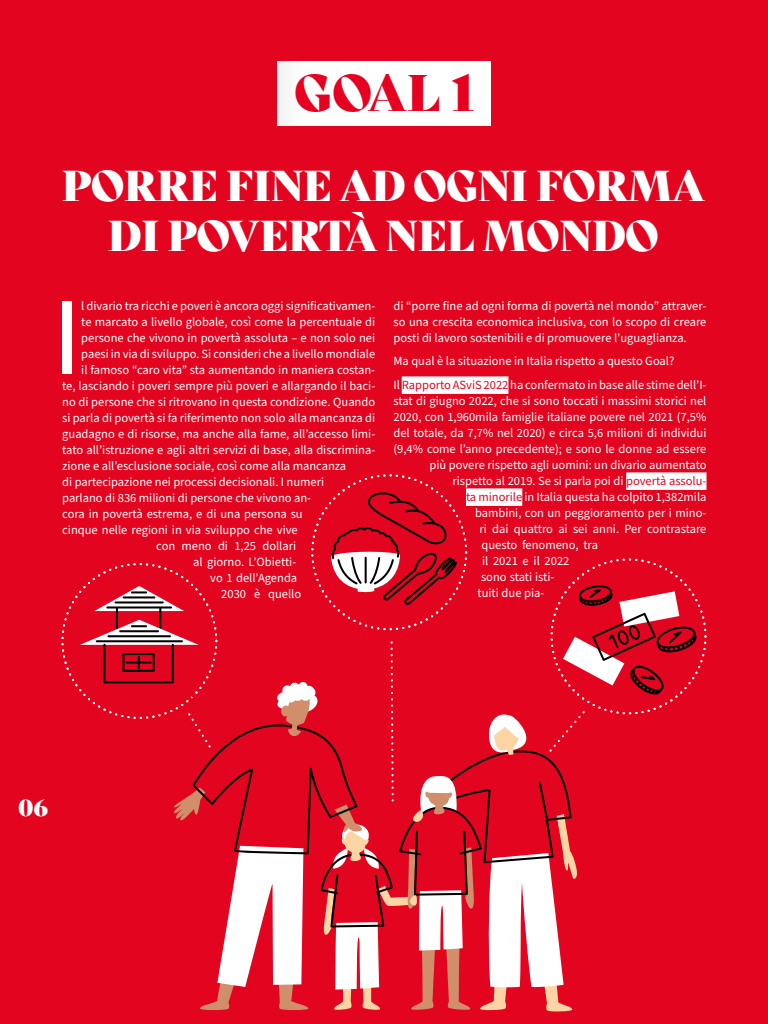
<style>
.page{position:relative;width:768px;height:1024px;background:#e30520}
.page>*{position:absolute;margin:0;border:0;box-sizing:border-box;transform-origin:0 0}
.t1{font:110.05px "Source Sans Pro";color:#fff}
.t2{font:50px "Bely Display";color:#e5011f}
.t3{font:42px/50.4px "Bely Display";letter-spacing:-.02em;color:#fff;text-align:center}
.t4{font:22.5px "Bely Display";color:#fff}
.t5{font:12.5px/16px "Source Sans Pro";color:#fff;text-align:justify}
.s1{color:#e40520}
</style>
<div class="page">
<div style="left:278px;top:62px;width:212px;height:64px;background:#fff"></div>
<hr style="left:767px;top:718px;width:1px;height:306px;background:#fff">
<div style="left:402px;top:376px;width:106px;height:18px;background:#fff"></div>
<div style="left:626px;top:472px;width:80px;height:18px;background:#fff"></div>
<svg style="left:61px;top:474px;width:645px;height:538px"></svg>
<h2 class="t2" style="left:294px;top:53px;width:181px">GOAL 1</h2>
<h3 class="t3" style="left:61px;top:157px;width:645px">PORRE FINE AD OGNI FORMA<br>DI POVERTÀ NEL MONDO</h3>
<h1 class="t1" style="left:52px;top:264px;width:30px">I</h1>
<p class="t5" style="left:81px;top:298px;width:295px">l divario tra ricchi e poveri è ancora oggi significativamen-</p>
<p class="t5" style="left:81px;top:314px;width:296px">te marcato a livello globale, così come la percentuale di</p>
<p class="t5" style="left:81px;top:330px;width:295px">persone che vivono in povertà assoluta – e non solo nei</p>
<p class="t5" style="left:81px;top:346px;width:295px">paesi in via di sviluppo. Si consideri che a livello mondiale</p>
<p class="t5" style="left:81px;top:362px;width:295px">il famoso “caro vita” sta aumentando in maniera costan-</p>
<p class="t5" style="left:62px;top:378px;width:315px">te, lasciando i poveri sempre più poveri e allargando il baci-</p>
<p class="t5" style="left:62px;top:394px;width:314px">no di persone che si ritrovano in questa condizione. Quando</p>
<p class="t5" style="left:62px;top:410px;width:314px">si parla di povertà si fa riferimento non solo alla mancanza di</p>
<p class="t5" style="left:62px;top:426px;width:315px">guadagno e di risorse, ma anche alla fame, all’accesso limi-</p>
<p class="t5" style="left:62px;top:442px;width:315px">tato all’istruzione e agli altri servizi di base, alla discrimina-</p>
<p class="t5" style="left:62px;top:458px;width:286px">zione e all’esclusione sociale, così come alla mancanza</p>
<p class="t5" style="left:62px;top:474px;width:263px">di partecipazione nei processi decisionali. I numeri</p>
<p class="t5" style="left:62px;top:490px;width:250px">parlano di 836 milioni di persone che vivono an-</p>
<p class="t5" style="left:62px;top:506px;width:242px">cora in povertà estrema, e di una persona su</p>
<p class="t5" style="left:62px;top:522px;width:237px">cinque nelle regioni in via sviluppo che vive</p>
<p class="t5" style="left:156px;top:538px;width:141px">con meno di 1,25 dollari</p>
<p class="t5" style="left:193px;top:554px;width:104px">al giorno. L’Obietti-</p>
<p class="t5" style="left:210px;top:570px;width:88px">vo 1 dell’Agenda</p>
<p class="t5" style="left:221px;top:586px;width:82px">2030 è quello</p>
<p class="t5" style="left:394px;top:298px;width:315px">di “porre fine ad ogni forma di povertà nel mondo” attraver&shy;so una crescita economica inclusiva, con lo scopo di creare posti di lavoro sostenibili e di promuovere l’uguaglianza.</p>
<p class="t5" style="left:394px;top:350px;width:315px;line-height:23.5px">Ma qual è la situazione in Italia rispetto a questo Goal?<br>Il <span class="s1">Rapporto ASviS 2022</span> ha confermato in base alle stime dell’I-</p>
<p class="t5" style="left:394px;top:393px;width:315px">stat di giugno 2022, che si sono toccati i massimi storici nel</p>
<p class="t5" style="left:394px;top:409px;width:314px">2020, con 1,960mila famiglie italiane povere nel 2021 (7,5%</p>
<p class="t5" style="left:394px;top:425px;width:314px">del totale, da 7,7% nel 2020) e circa 5,6 milioni di individui</p>
<p class="t5" style="left:394px;top:441px;width:314px">(9,4% come l’anno precedente); e sono le donne ad essere</p>
<p class="t5" style="left:430px;top:457px;width:279px">più povere rispetto agli uomini: un divario aumentato</p>
<p class="t5" style="left:452px;top:473px;width:256px">rispetto al 2019. Se si parla poi di <span class="s1">povertà assolu-</span></p>
<p class="t5" style="left:466px;top:489px;width:242px"><span class="s1">ta minorile</span> in Italia questa ha colpito 1,382mila</p>
<p class="t5" style="left:475px;top:505px;width:233px">bambini, con un peggioramento per i mino-</p>
<p class="t5" style="left:480px;top:521px;width:228px">ri dai quattro ai sei anni. Per contrastare</p>
<p class="t5" style="left:482px;top:537px;width:118px">questo fenomeno, tra</p>
<p class="t5" style="left:482px;top:553px;width:89px">il 2021 e il 2022</p>
<p class="t5" style="left:481px;top:569px;width:75px">sono stati isti-</p>
<p class="t5" style="left:478px;top:585px;width:68px">tuiti due pia-</p>
<h3 class="t4" style="left:18px;top:789px;width:32px">06</h3>
</div>
